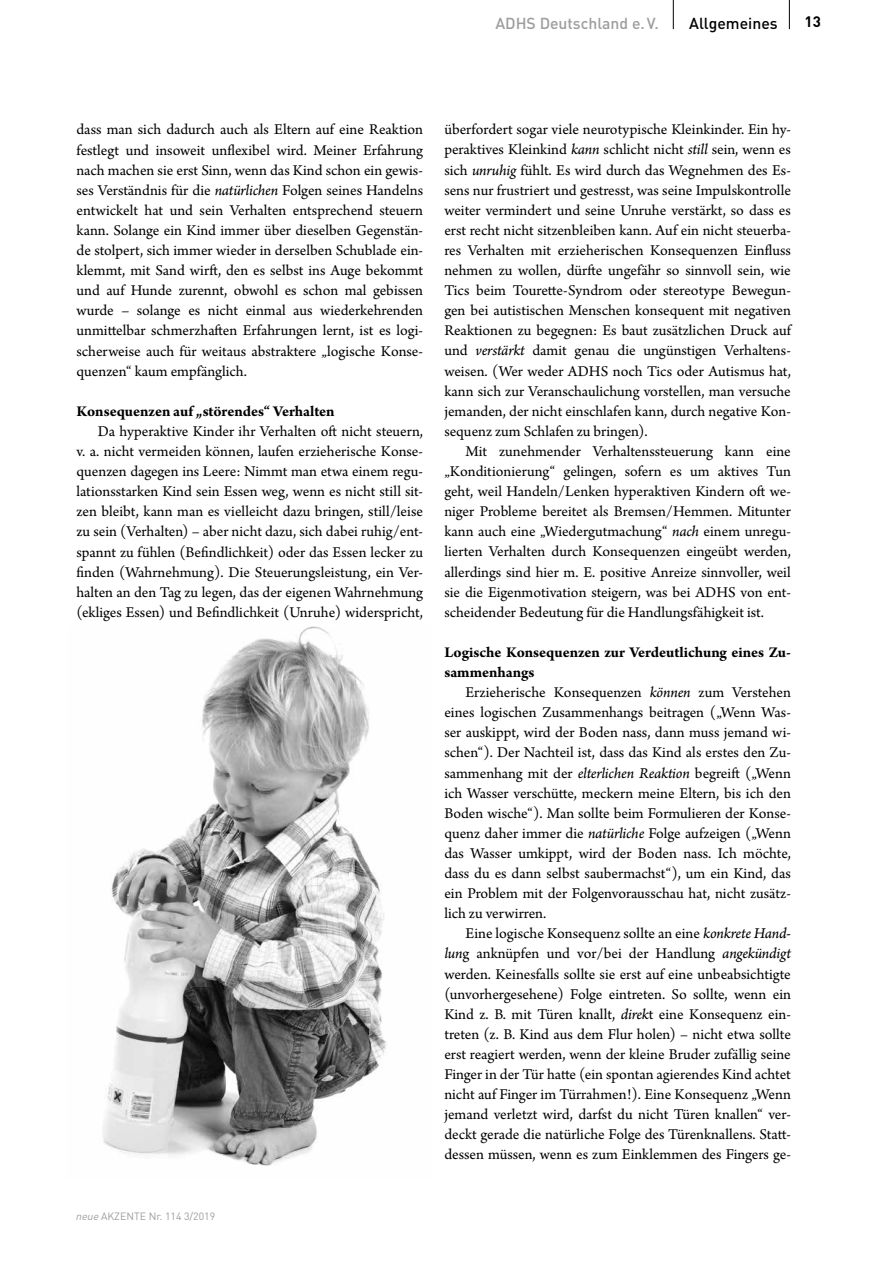
<style>
.page{position:relative;width:893px;height:1263px;background:#fff}
.page>*{position:absolute;margin:0;border:0;box-sizing:border-box;transform-origin:0 0}
.t1{font:15.75px/20.1px "Arno Pro";color:#000;text-align:justify}
.t2{font:700 15.75px/20.1px "Arno Pro";letter-spacing:-.005em;color:#000}
.t3{font:500 15.75px "DIN";color:#9d9d9c}
.t4{font:500 15.75px "DIN";color:#000}
.t5{font:700 15px "DIN Pro";color:#000}
.t6{font:10.5px "DIN Pro";color:#9d9d9c}
.s1{font-family:"Arno Pro Italic Sm Text"}
.s2{font-style:italic}
</style>
<div class="page">
<svg style="left:789px;top:0;width:1px;height:29px"></svg>
<svg style="left:673px;top:0;width:1px;height:29px"></svg>
<img style="left:103px;top:626px;width:283px;height:540px">
<p class="t3" style="left:495px;top:13px;width:165px">ADHS Deutschland e.V.</p>
<p class="t4" style="left:689px;top:13px;width:90px">Allgemeines</p>
<p class="t5" style="left:804px;top:12px;width:18px">13</p>
<p class="t1" style="left:77px;top:120px;width:348px">dass man sich dadurch auch als Eltern auf eine Reaktion festlegt und insoweit unflexibel wird. Meiner Erfahrung nach machen sie erst Sinn, wenn das Kind schon ein gewis&shy;ses Verständnis für die <span class="s1">natürlichen</span> Folgen seines Handelns entwickelt hat und sein Verhalten entsprechend steuern kann. Solange ein Kind immer über dieselben Gegenstän&shy;de stolpert, sich immer wieder in derselben Schublade ein&shy;klemmt, mit Sand wirft, den es selbst ins Auge bekommt und auf Hunde zurennt, obwohl es schon mal gebissen wurde – solange es nicht einmal aus wiederkehrenden unmittelbar schmerzhaften Erfahrungen lernt, ist es logi&shy;scherweise auch für weitaus abstraktere „logische Konse&shy;quenzen“ kaum empfänglich.</p>
<p class="t2" style="left:77px;top:402px;width:260px">Konsequenzen auf „störendes“ Verhalten</p>
<p class="t1" style="left:77px;top:422px;width:348px;text-indent:21px">Da hyperaktive Kinder ihr Verhalten oft nicht steuern, v. a. nicht vermeiden können, laufen erzieherische Konse&shy;quenzen dagegen ins Leere: Nimmt man etwa einem regu&shy;lationsstarken Kind sein Essen weg, wenn es nicht still sit&shy;zen bleibt, kann man es vielleicht dazu bringen, still/leise zu sein (Verhalten) – aber nicht dazu, sich dabei ruhig/ent&shy;spannt zu fühlen (Befindlichkeit) oder das Essen lecker zu finden (Wahrnehmung). Die Steuerungsleistung, ein Ver&shy;halten an den Tag zu legen, das der eigenen Wahrnehmung (ekliges Essen) und Befindlichkeit (Unruhe) widerspricht,</p>
<p class="t6" style="left:75px;top:1209px;width:141px"><span class="s2">neue</span>AKZENTE Nr. 114 3/2019</p>
<p class="t1" style="left:444px;top:120px;width:348px">überfordert sogar viele neurotypische Kleinkinder. Ein hy&shy;peraktives Kleinkind <span class="s1">kann</span> schlicht nicht <span class="s1">still</span> sein, wenn es sich <span class="s1">unruhig</span> fühlt. Es wird durch das Wegnehmen des Es&shy;sens nur frustriert und gestresst, was seine Impulskontrolle weiter vermindert und seine Unruhe verstärkt, so dass es erst recht nicht sitzenbleiben kann. Auf ein nicht steuerba&shy;res Verhalten mit erzieherischen Konsequenzen Einfluss nehmen zu wollen, dürfte ungefähr so sinnvoll sein, wie Tics beim Tourette-Syndrom oder stereotype Bewegun&shy;gen bei autistischen Menschen konsequent mit negativen Reaktionen zu begegnen: Es baut zusätzlichen Druck auf und <span class="s1">verstärkt</span> damit genau die ungünstigen Verhaltens&shy;weisen. (Wer weder ADHS noch Tics oder Autismus hat, kann sich zur Veranschaulichung vorstellen, man versuche jemanden, der nicht einschlafen kann, durch negative Kon&shy;sequenz zum Schlafen zu bringen).</p>
<p class="t1" style="left:444px;top:442px;width:348px;text-indent:21px">Mit zunehmender Verhaltenssteuerung kann eine „Konditionierung“ gelingen, sofern es um aktives Tun geht, weil Handeln/Lenken hyperaktiven Kindern oft we&shy;niger Probleme bereitet als Bremsen/Hemmen. Mitunter kann auch eine „Wiedergutmachung“ <span class="s1">nach</span> einem unregu&shy;lierten Verhalten durch Konsequenzen eingeübt werden, allerdings sind hier m. E. positive Anreize sinnvoller, weil sie die Eigenmotivation steigern, was bei ADHS von ent&shy;scheidender Bedeutung für die Handlungsfähigkeit ist.</p>
<p class="t2" style="left:444px;top:643px;width:348px">Logische Konsequenzen zur Verdeutlichung eines Zu&shy;sammenhangs</p>
<p class="t1" style="left:444px;top:683px;width:348px;text-indent:21px">Erzieherische Konsequenzen <span class="s1">können</span> zum Verstehen eines logischen Zusammenhangs beitragen („Wenn Was&shy;ser auskippt, wird der Boden nass, dann muss jemand wi&shy;schen“). Der Nachteil ist, dass das Kind als erstes den Zu&shy;sammenhang mit der <span class="s1">elterlichen Reaktion</span> begreift („Wenn ich Wasser verschütte, meckern meine Eltern, bis ich den Boden wische“). Man sollte beim Formulieren der Konse&shy;quenz daher immer die <span class="s1">natürliche</span> Folge aufzeigen („Wenn das Wasser umkippt, wird der Boden nass. Ich möchte, dass du es dann selbst saubermachst“), um ein Kind, das ein Problem mit der Folgenvorausschau hat, nicht zusätz&shy;lich zu verwirren.</p>
<p class="t1" style="left:444px;top:924px;width:348px;text-indent:21px">Eine logische Konsequenz sollte an eine <span class="s1">konkrete Hand&shy;lun</span>g anknüpfen und vor/bei der Handlung <span class="s1">angekündigt </span>werden. Keinesfalls sollte sie erst auf eine unbeabsichtigte (unvorhergesehene) Folge eintreten. So sollte, wenn ein Kind z. B. mit Türen knallt, <span class="s1">direk</span>t eine Konsequenz ein&shy;treten (z. B. Kind aus dem Flur holen) – nicht etwa sollte erst reagiert werden, wenn der kleine Bruder zufällig seine Finger in der Tür hatte (ein spontan agierendes Kind achtet nicht auf Finger im Türrahmen!). Eine Konsequenz „Wenn jemand verletzt wird, darfst du nicht Türen knallen“ ver&shy;deckt gerade die natürliche Folge des Türenknallens. Statt&shy;dessen müssen, wenn es zum Einklemmen des Fingers ge-</p>
</div>
